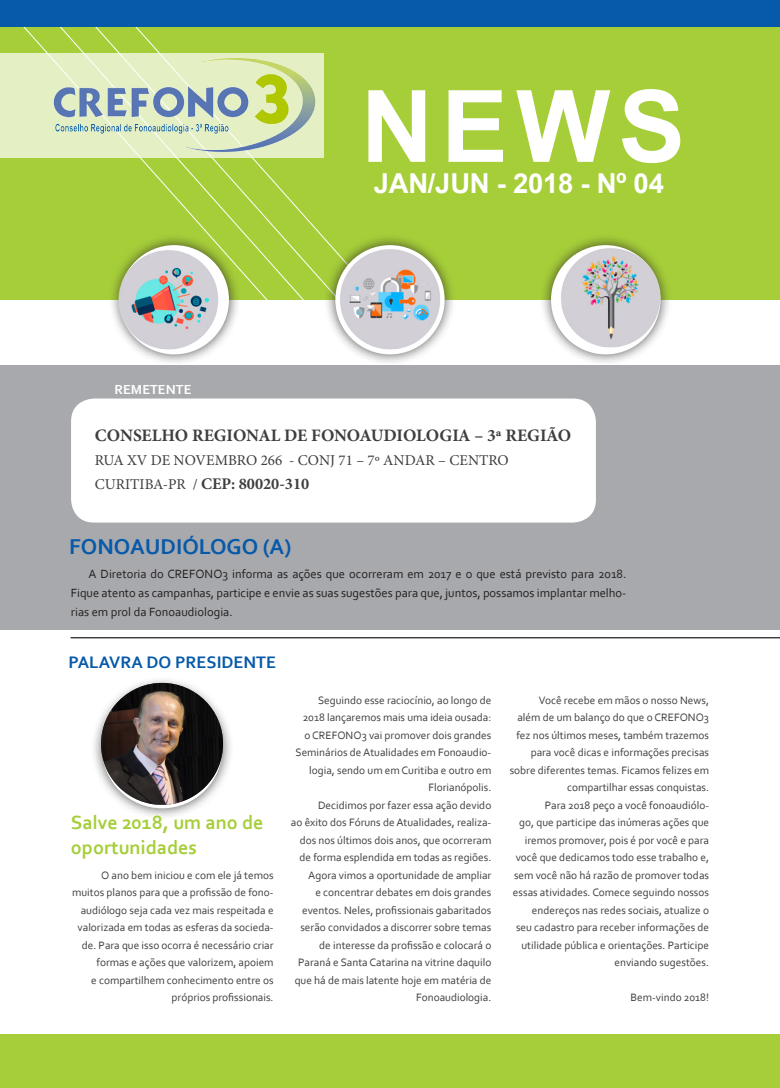
<style>
.page{position:relative;width:780px;height:1088px;background:#fff}
.page>*{position:absolute;margin:0;border:0;box-sizing:border-box;transform-origin:0 0}
.t1{font:700 100px "Arial";color:#fff}
.t2{font:700 27.5px "Arial";letter-spacing:-.01em;color:#fff}
.Titulo{font:700 22.5px "Corbel";color:#0759a9}
.Titulo-2{font:700 20px/25px "Corbel";color:#a6ce39}
.t3{font:700 17.5px "Minion Pro";letter-spacing:-.005em;color:#3e3e3f}
.Titulo-3{font:700 17.5px "Corbel";color:#0759a9}
.t4{font:700 16.25px "Minion Pro";color:#3e3e3f}
.t5{font:15px "Minion Pro";color:#3e3e3f}
.Texto{font:700 13.75px "Corbel";color:#fff}
.Texto-2{font:12.5px/18.8px "Corbel";color:#231f20;text-align:justify}
.Texto-3{font:11.25px/17.5px "Corbel";color:#3e3e3f;text-align:right}
.s1{font-weight:400;font-size:15px}
</style>
<div class="page">
<div style="left:0;top:1035px;width:780px;height:53px;background:#a6ce39"></div>
<div style="left:0;top:0;width:780px;height:299px;background:#a6ce39"></div>
<div style="left:0;top:365px;width:780px;height:265px;background:#a8a9ad"></div>
<svg style="left:0;top:27px;width:35px;height:273px"></svg>
<svg style="left:35px;top:27px;width:35px;height:273px"></svg>
<svg style="left:70px;top:27px;width:41px;height:273px"></svg>
<svg style="left:111px;top:27px;width:213px;height:273px"></svg>
<div style="left:108px;top:234px;width:132px;height:132px;background:#231f20;opacity:.75"></div>
<div style="left:120px;top:245px;width:109px;height:109px;background:#fff;border-radius:50%"></div>
<div style="left:324px;top:234px;width:132px;height:132px;background:#231f20;opacity:.75"></div>
<div style="left:539px;top:234px;width:132px;height:132px;background:#231f20;opacity:.75"></div>
<div style="left:551px;top:245px;width:109px;height:109px;background:#fff;border-radius:50%"></div>
<div style="left:71px;top:398px;width:525px;height:124px;background:#fff;border-radius:23px"></div>
<svg style="left:71px;top:637px;width:709px;height:1px"></svg>
<img style="left:115px;top:245px;width:107px;height:107px">
<img style="left:337px;top:245px;width:106px;height:106px">
<img style="left:557px;top:244px;width:106px;height:106px">
<div style="left:90px;top:676px;width:144px;height:144px;background:#231f20;opacity:.75"></div>
<div style="left:0;top:0;width:780px;height:27px;background:#0759a9"></div>
<img style="left:101px;top:683px;width:122px;height:121px">
<img style="left:47px;top:57px;width:269px;height:96px">
<p class="Texto" style="left:114px;top:380px;width:78px">REMETENTE</p>
<p class="t1" style="left:361px;top:56px;width:326px">NEWS</p>
<p class="t2" style="left:374px;top:164px;width:292px">JAN/JUN - 2018 - Nº 04</p>
<p class="t3" style="left:95px;top:423px;width:478px">CONSELHO REGIONAL DE FONOAUDIOLOGIA – 3ª REGIÃO</p>
<p class="t5" style="left:95px;top:450px;width:415px">RUA XV DE NOVEMBRO 266 - CONJ 71 – 7º ANDAR – CENTRO</p>
<p class="t4" style="left:95px;top:472px;width:216px"><span class="s1">CURITIBA-PR /</span> CEP: 80020-310</p>
<p class="Titulo" style="left:69px;top:533px;width:224px">FONOAUDIÓLOGO (A)</p>
<p class="Texto-2" style="left:71px;top:564px;width:557px;text-indent:18px">A Diretoria do CREFONO3 informa as ações que ocorreram em 2017 e o que está previsto para 2018.<br>Fique atento as campanhas, participe e envie as suas sugestões para que, juntos, possamos implantar melho&shy;rias em prol da Fonoaudiologia.</p>
<p class="Titulo-3" style="left:69px;top:651px;width:209px">PALAVRA DO PRESIDENTE</p>
<p class="Titulo-2" style="left:71px;top:810px;width:194px">Salve 2018, um ano de oportunidades</p>
<p class="Texto-3" style="left:72px;top:866px;width:203px">O ano bem iniciou e com ele já temos muitos planos para que a profissão de fono&shy;audiólogo seja cada vez mais respeitada e valorizada em todas as esferas da socieda&shy;de. Para que isso ocorra é necessário criar formas e ações que valorizem, apoiem<br>e compartilhem conhecimento entre os próprios profissionais.</p>
<p class="Texto-3" style="left:295px;top:691px;width:197px">Seguindo esse raciocínio, ao longo de 2018 lançaremos mais uma ideia ousada: o CREFONO3 vai promover dois grandes Seminários de Atualidades em Fonoaudio&shy;logia, sendo um em Curitiba e outro em Florianópolis.</p>
<p class="Texto-3" style="left:291px;top:796px;width:202px">Decidimos por fazer essa ação devido<br>ao êxito dos Fóruns de Atualidades, realiza&shy;dos nos últimos dois anos, que ocorreram de forma esplendida em todas as regiões.<br>Agora vimos a oportunidade de ampliar<br>e concentrar debates em dois grandes eventos. Neles, profissionais gabaritados serão convidados a discorrer sobre temas de interesse da profissão e colocará o Paraná e Santa Catarina na vitrine daquilo que há de mais latente hoje em matéria de Fonoaudiologia.</p>
<p class="Texto-3" style="left:509px;top:691px;width:201px">Você recebe em mãos o nosso News,<br>além de um balanço do que o CREFONO3 fez nos últimos meses, também trazemos para você dicas e informações precisas sobre diferentes temas. Ficamos felizes em compartilhar essas conquistas.</p>
<p class="Texto-3" style="left:513px;top:796px;width:198px">Para 2018 peço a você fonoaudiólo-<br>go, que participe das inúmeras ações que iremos promover, pois é por você e para você que dedicamos todo esse trabalho e, sem você não há razão de promover todas essas atividades. Comece seguindo nossos endereços nas redes sociais, atualize o<br>seu cadastro para receber informações de utilidade pública e orientações. Participe enviando sugestões.</p>
<p class="Texto-3" style="left:630px;top:988px;width:80px">Bem-vindo 2018!</p>
</div>
